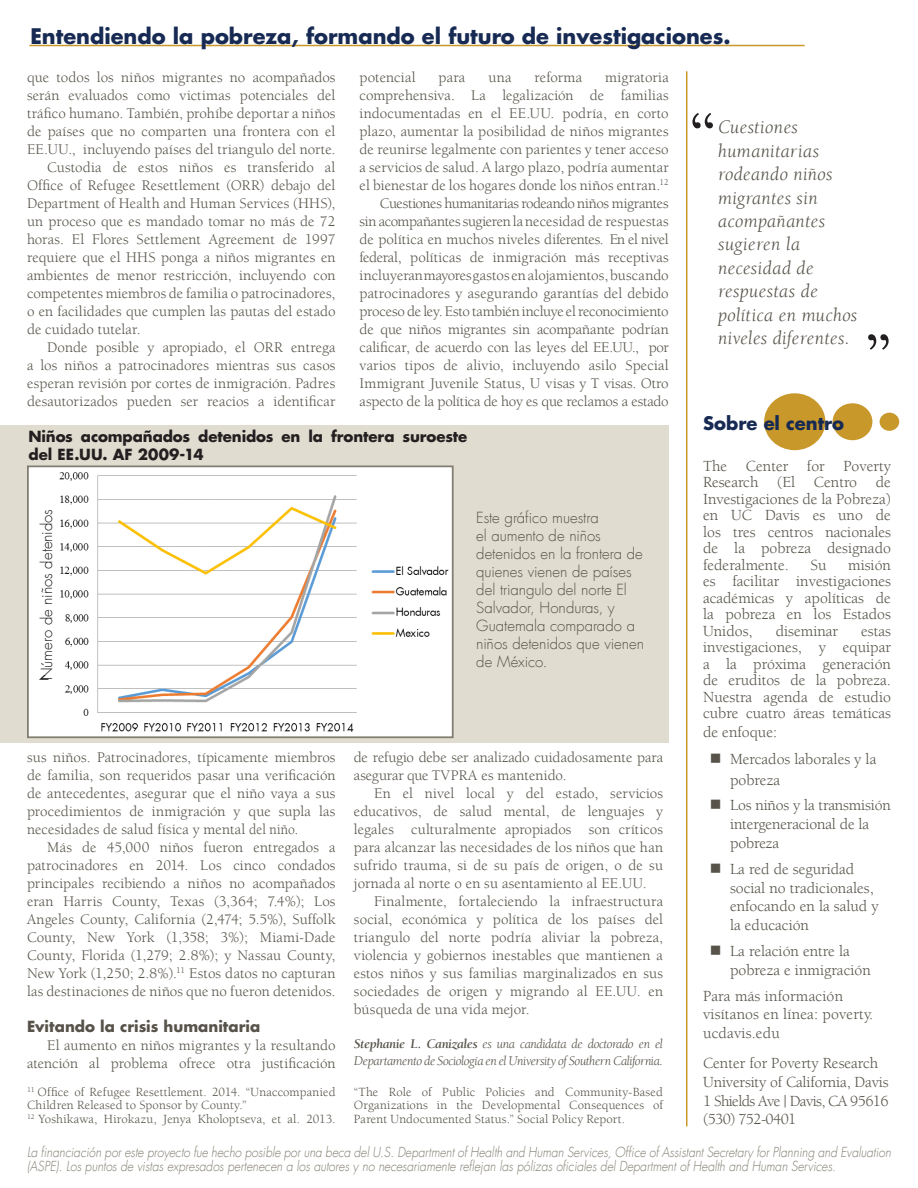
<style>
.page{position:relative;width:918px;height:1188px;background:#fff}
.page>*{position:absolute;margin:0;border:0;box-sizing:border-box;transform-origin:0 0}
.body_text__no_indent{font:700 61.5px "Berkeley UC Davis";color:#231f20}
.body_text__no_indent-2{font:700 21px "Futura UC Davis";color:#172a53}
.body_text__indent{font:italic 19.5px/23.4px "Berkeley UC Davis";letter-spacing:.015em;color:#57534a}
.subhead{font:700 18px "Futura UC Davis";color:#172a53}
.sidebar_futura_text{font:15.75px/16.5px "Berkeley UC Davis";color:#57534a}
.body_text__no_indent-3{font:15px/18px "Berkeley UC Davis";letter-spacing:.005em;color:#57534a;text-align:justify}
.body_text__indent-2{font:300 15px/18px "Futura UC Davis";color:#57534a}
.body_text__no_indent-4{font:700 15px/18px "Futura UC Davis";letter-spacing:-.005em;color:#231f20}
.body_text__no_indent-5{font:700 15px "Futura UC Davis";color:#57534a}
.body_text__no_indent-6{font:300 15px "Futura UC Davis";color:#231f20}
.sidebar_futura_text-2{font:italic 300 13.5px/13.5px "Futura UC Davis";color:#837e72;scale:.89 1}
.body_text__no_indent-7{font:italic 13.5px/16.2px "Berkeley UC Davis";letter-spacing:-.03em;color:#57534a}
.body_text__no_indent-8{font:12.75px/13.5px "Berkeley UC Davis";letter-spacing:.01em;color:#57534a}
.s1{font-weight:700}
</style>
<div class="page">
<div style="left:764px;top:393px;width:61px;height:57px;background:#c8982b;border-radius:50%"></div>
<div style="left:833px;top:403px;width:39px;height:37px;background:#c8982b;border-radius:50%"></div>
<div style="left:880px;top:413px;width:19px;height:18px;background:#c8982b;border-radius:50%"></div>
<hr style="left:29px;top:45px;width:776px;height:1px;background:#c8982b">
<hr style="left:686px;top:71px;width:1px;height:1055px;background:#c8982b">
<div style="left:0;top:425px;width:669px;height:317px;background:#e0ddd0"></div>
<img style="left:30px;top:468px;width:421px;height:267px">
<div style="left:27px;top:465px;width:427px;height:273px;border:2px solid #837e72"></div>
<div style="left:37px;top:501px;width:21px;height:173px;background:#fff"></div>
<p class="body_text__no_indent-2" style="left:30px;top:22px;width:702px">Entendiendo la pobreza, formando el futuro de investigaciones.</p>
<p class="body_text__no_indent-3" style="left:27px;top:68px;width:310px">que todos los niños migrantes no acompañados serán evaluados como victimas potenciales del tráfico humano. También, prohíbe deportar a niños de países que no comparten una frontera con el EE.UU., incluyendo países del triangulo del norte.</p>
<p class="body_text__no_indent-3" style="left:27px;top:158px;width:310px;text-indent:20px">Custodia de estos niños es transferido al Office of Refugee Resettlement (ORR) debajo del Department of Health and Human Services (HHS), un proceso que es mandado tomar no más de 72 horas. El Flores Settlement Agreement de 1997 requiere que el HHS ponga a niños migrantes en ambientes de menor restricción, incluyendo con competentes miembros de familia o patrocinadores, o en facilidades que cumplen las pautas del estado de cuidado tutelar.</p>
<p class="body_text__no_indent-3" style="left:27px;top:338px;width:310px;text-indent:20px">Donde posible y apropiado, el ORR entrega a los niños a patrocinadores mientras sus casos esperan revisión por cortes de inmigración. Padres desautorizados pueden ser reacios a identificar</p>
<p class="body_text__no_indent-3" style="left:360px;top:68px;width:57px">potencial</p>
<p class="body_text__no_indent-3" style="left:439px;top:68px;width:28px">para</p>
<p class="body_text__no_indent-3" style="left:488px;top:68px;width:25px">una</p>
<p class="body_text__no_indent-3" style="left:535px;top:68px;width:49px">reforma</p>
<p class="body_text__no_indent-3" style="left:360px;top:68px;width:311px;text-indent:246px">migratoria comprehensiva. La legalización de familias indocumentadas en el EE.UU. podría, en corto plazo, aumentar la posibilidad de niños migrantes de reunirse legalmente con parientes y tener acceso a servicios de salud. A largo plazo, podría aumentar el bienestar de los hogares donde los niños entran.<sup>12</sup></p>
<p class="body_text__no_indent-3" style="left:360px;top:194px;width:311px;text-indent:20px">Cuestiones humanitarias rodeando niños migrantes sin acompañantes sugieren la necesidad de respuestas de política en muchos niveles diferentes. En el nivel federal, políticas de inmigración más receptivas incluyeran mayores gastos en alojamientos, buscando patrocinadores y asegurando garantías del debido proceso de ley. Esto también incluye el reconocimiento de que niños migrantes sin acompañante podrían calificar, de acuerdo con las leyes del EE.UU., por varios tipos de alivio, incluyendo asilo Special Immigrant Juvenile Status, U visas y T visas. Otro aspecto de la política de hoy es que reclamos a estado</p>
<p class="body_text__no_indent" style="left:689px;top:97px;width:29px">“</p>
<p class="body_text__indent" style="left:718px;top:115px;width:141px">Cuestiones humanitarias rodeando niños migrantes sin acompañantes sugieren la necesidad de respuestas de política en muchos niveles diferentes.</p>
<p class="body_text__no_indent" style="left:865px;top:318px;width:29px">”</p>
<p class="body_text__no_indent-4" style="left:28px;top:427px;width:441px">Niños acompañados detenidos en la frontera suroeste del EE.UU. AF 2009-14</p>
<p class="body_text__no_indent-6" style="left:38px;top:680px;width:173px;rotate:-90deg">Número de niños detenidos</p>
<p class="body_text__indent-2" style="left:476px;top:509px;width:169px">Este gráfico muestra<br>el aumento de niños detenidos en la frontera de quienes vienen de países del triangulo del norte El<br>Salvador, Honduras, y<br>Guatemala comparado a niños detenidos que vienen de México.</p>
<p class="body_text__no_indent-3" style="left:27px;top:748px;width:310px">sus niños. Patrocinadores, típicamente miembros de familia, son requeridos pasar una verificación de antecedentes, asegurar que el niño vaya a sus procedimientos de inmigración y que supla las necesidades de salud física y mental del niño.</p>
<p class="body_text__no_indent-3" style="left:27px;top:838px;width:310px;text-indent:20px">Más de 45,000 niños fueron entregados a patrocinadores en 2014. Los cinco condados principales recibiendo a niños no acompañados eran Harris County, Texas (3,364; 7.4%); Los Angeles County, California (2,474; 5.5%), Suffolk County, New York (1,358; 3%); Miami-Dade County, Florida (1,279; 2.8%); y Nassau County, New York (1,250; 2.8%).<sup>11</sup> Estos datos no capturan las destinaciones de niños que no fueron detenidos.</p>
<p class="body_text__no_indent-5" style="left:27px;top:1017px;width:235px">Evitando la crisis humanitaria</p>
<p class="body_text__no_indent-3" style="left:27px;top:1036px;width:310px;text-align:right">El aumento en niños migrantes y la resultando atención al problema ofrece otra justificación</p>
<p class="body_text__no_indent-8" style="left:27px;top:1085px;width:310px"><sup>11</sup> Office of Refugee Resettlement. 2014. “Unaccompanied<br>Children Released to Sponsor by County.”</p>
<p class="body_text__no_indent-8" style="left:27px;top:1112px;width:310px"><sup>12</sup> Yoshikawa, Hirokazu, Jenya Kholoptseva, et al. 2013.</p>
<p class="body_text__no_indent-3" style="left:354px;top:748px;width:311px">de refugio debe ser analizado cuidadosamente para asegurar que TVPRA es mantenido.</p>
<p class="body_text__no_indent-3" style="left:354px;top:784px;width:311px;text-indent:20px">En el nivel local y del estado, servicios educativos, de salud mental, de lenguajes y legales culturalmente apropiados son críticos para alcanzar las necesidades de los niños que han sufrido trauma, si de su país de origen, o de su jornada al norte o en su asentamiento al EE.UU.</p>
<p class="body_text__no_indent-3" style="left:354px;top:892px;width:311px;text-indent:20px">Finalmente, fortaleciendo la infraestructura social, económica y política de los países del triangulo del norte podría aliviar la pobreza, violencia y gobiernos inestables que mantienen a estos niños y sus familias marginalizados en sus sociedades de origen y migrando al EE.UU. en búsqueda de una vida mejor.</p>
<p class="body_text__no_indent-7" style="left:354px;top:1036px;width:311px"><span class="s1">Stephanie L. Canizales</span> es una candidata de doctorado en el<br>Departamento de Sociología en el University of Southern California.</p>
<p class="body_text__no_indent-8" style="left:354px;top:1085px;width:311px;text-align:justify">“The Role of Public Policies and Community-Based Organizations in the Developmental Consequences of Parent Undocumented Status.” Social Policy Report.</p>
<p class="subhead" style="left:703px;top:412px;width:142px">Sobre el centro</p>
<p class="sidebar_futura_text" style="left:703px;top:457px;width:189px;text-align:justify">The Center for Poverty Research (El Centro de Investigaciones de la Pobreza) en UC Davis es uno de los tres centros nacionales de la pobreza designado federalmente.</p>
<p class="sidebar_futura_text" style="left:810px;top:556px;width:18px">Su</p>
<p class="sidebar_futura_text" style="left:703px;top:556px;width:189px;text-align:justify;text-indent:145px">misión es facilitar investigaciones académicas y apolíticas de la pobreza en los Estados Unidos,</p>
<p class="sidebar_futura_text" style="left:776px;top:622px;width:64px">diseminar</p>
<p class="sidebar_futura_text" style="left:703px;top:622px;width:189px;text-align:justify;text-indent:158px">estas investigaciones, y equipar a la próxima generación de eruditos de la pobreza.<br>Nuestra agenda de estudio cubre cuatro áreas temáticas</p>
<p class="sidebar_futura_text" style="left:703px;top:724px;width:76px">de enfoque:</p>
<p class="sidebar_futura_text" style="left:730px;top:748px;width:148px;line-height:21px;text-indent:-20px">■ Mercados laborales y la pobreza</p>
<p class="sidebar_futura_text" style="left:730px;top:796px;width:162px;line-height:18.9px;text-indent:-20px">■ Los niños y la transmisión intergeneracional de la pobreza</p>
<p class="sidebar_futura_text" style="left:730px;top:859px;width:150px;line-height:18.9px;text-indent:-20px">■ La red de seguridad social no tradicionales, enfocando en la salud y la educación</p>
<p class="sidebar_futura_text" style="left:730px;top:941px;width:142px;line-height:18.9px;text-indent:-20px">■ La relación entre la pobreza e inmigración</p>
<p class="sidebar_futura_text" style="left:703px;top:986px;width:172px;line-height:18.9px">Para más información visítanos en línea: poverty. ucdavis.edu</p>
<p class="sidebar_futura_text" style="left:703px;top:1054px;width:177px">Center for Poverty Research</p>
<p class="sidebar_futura_text" style="left:703px;top:1072px;width:187px;line-height:18.9px;text-align:justify">University of California, Davis 1 Shields Ave | Davis, CA 95616 (530) 752-0401</p>
<p class="sidebar_futura_text-2" style="left:27px;top:1146px;width:972px">La financiación por este proyecto fue hecho posible por una beca del U.S. Department of Health and Human Services, Office of Assistant Secretary for Planning and Evaluation (ASPE). Los puntos de vistas expresados pertenecen a los autores y no necesariamente reflejan las pólizas oficiales del Department of Health and Human Services.</p>
</div>
